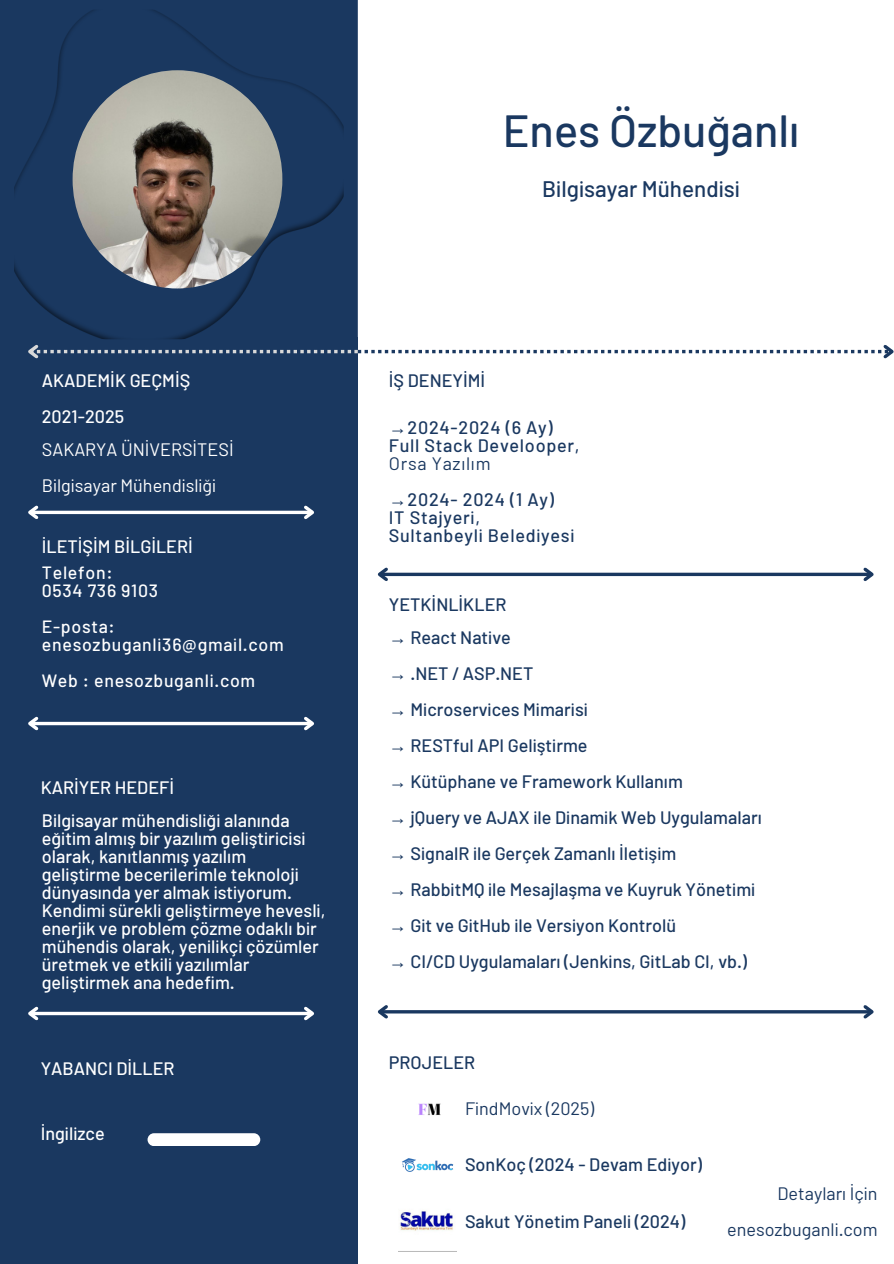
<style>
.page{position:relative;width:894px;height:1264px;background:#fff}
.page>*{position:absolute;margin:0;border:0;box-sizing:border-box;transform-origin:0 0}
.t1{font:500 45px "Barlow";color:#1a3860}
.t2{font:500 22.5px "Barlow";color:#1a3860}
.t3{font:500 18px/18px "Barlow";color:#fff}
.t4{font:500 18px "Barlow";color:#1a3860}
.t5{font:500 18px/18px "Barlow";letter-spacing:.04em;color:#1a3860}
.t6{font:18px "Barlow";color:#1a3860}
.t7{font:18px "Barlow";color:#fff}
.t8{font:18px "Barlow";letter-spacing:.04em;color:#1a3860}
.t9{font:500 17.7px/18px "Barlow";letter-spacing:.04em;color:#fff}
.s1{font-family:"Liberation Serif";font-weight:400}
</style>
<div class="page">
<div style="left:0;top:337px;width:357px;height:926px;background:#1a3860"></div>
<div style="left:0;top:0;width:358px;height:342px;background:#1a3860"></div>
<img style="left:73px;top:70px;width:209px;height:218px;border-radius:50%">
<svg style="left:41px;top:510px;width:260px;height:4px"></svg>
<svg style="left:28px;top:505px;width:13px;height:14px"></svg>
<svg style="left:301px;top:505px;width:13px;height:15px"></svg>
<svg style="left:41px;top:721px;width:260px;height:4px"></svg>
<svg style="left:28px;top:716px;width:13px;height:15px"></svg>
<svg style="left:301px;top:716px;width:13px;height:15px"></svg>
<svg style="left:41px;top:1011px;width:260px;height:4px"></svg>
<svg style="left:28px;top:1006px;width:13px;height:15px"></svg>
<svg style="left:301px;top:1006px;width:13px;height:15px"></svg>
<div style="left:147px;top:1133px;width:113px;height:13px;background:#fff;border-radius:6px"></div>
<svg style="left:28px;top:342px;width:865px;height:19px"></svg>
<svg style="left:391px;top:572px;width:469px;height:4px;background:#415a7b"></svg>
<svg style="left:377px;top:567px;width:14px;height:14px"></svg>
<svg style="left:860px;top:567px;width:14px;height:14px"></svg>
<hr style="left:379px;top:1010px;width:492px;height:3px;background:#1a3860">
<svg style="left:378px;top:1005px;width:13px;height:14px"></svg>
<svg style="left:860px;top:1005px;width:14px;height:14px"></svg>
<img style="left:400px;top:1103px;width:54px;height:128px">
<p class="t1" style="left:502px;top:102px;width:298px">Enes Özbuğanlı</p>
<p class="t2" style="left:542px;top:174px;width:196px">Bilgisayar Mühendisi</p>
<p class="t3" style="left:42px;top:371px;width:150px">AKADEMİK GEÇMİŞ</p>
<h5 class="t3" style="left:42px;top:407px;width:84px">2021-2025</h5>
<p class="t7" style="left:42px;top:438px;width:193px">SAKARYA ÜNİVERSİTESİ</p>
<h3 class="t7" style="left:42px;top:474px;width:173px">Bilgisayar Mühendisliği</h3>
<h4 class="t3" style="left:42px;top:537px;width:152px">İLETİŞİM BİLGİLERİ</h4>
<h5 class="t9" style="left:42px;top:563px;width:118px">Telefon:<br>0534 736 9103</h5>
<h5 class="t9" style="left:42px;top:617px;width:243px">E-posta: enesozbuganli36@gmail.com</h5>
<p class="t9" style="left:42px;top:671px;width:215px">Web : enesozbuganli.com</p>
<h5 class="t3" style="left:41px;top:778px;width:135px">KARİYER HEDEFİ</h5>
<h3 class="t3" style="left:42px;top:810px;width:285px">Bilgisayar mühendisliği alanında eğitim almış bir yazılım geliştiricisi olarak, kanıtlanmış yazılım geliştirme becerilerimle teknoloji dünyasında yer almak istiyorum.<br>Kendimi sürekli geliştirmeye hevesli, enerjik ve problem çözme odaklı bir mühendis olarak, yenilikçi çözümler üretmek ve etkili yazılımlar geliştirmek ana hedefim.</h3>
<p class="t3" style="left:41px;top:1059px;width:135px">YABANCI DİLLER</p>
<h3 class="t3" style="left:41px;top:1124px;width:65px">İngilizce</h3>
<h5 class="t4" style="left:389px;top:369px;width:98px">İŞ DENEYİMİ</h5>
<h5 class="t5" style="left:389px;top:418px;width:165px"><span class="s1">→</span>2024-2024 (6 Ay)</h5>
<h3 class="t5" style="left:389px;top:436px;width:192px">Full Stack Develooper,</h3>
<h5 class="t8" style="left:389px;top:452px;width:103px">Orsa Yazılım</h5>
<h5 class="t5" style="left:389px;top:490px;width:185px"><span class="s1">→</span>2024- 2024 (1 Ay)<br>IT Stajyeri,<br>Sultanbeyli Belediyesi</h5>
<p class="t4" style="left:389px;top:593px;width:119px">YETKİNLİKLER</p>
<h5 class="t4" style="left:389px;top:625px;width:123px"><span class="s1">→</span> React Native</h5>
<p class="t4" style="left:389px;top:661px;width:146px"><span class="s1">→</span> .NET / ASP.NET</p>
<h1 class="t4" style="left:389px;top:697px;width:198px"><span class="s1">→</span> Microservices Mimarisi</h1>
<h2 class="t4" style="left:389px;top:733px;width:200px"><span class="s1">→</span> RESTful API Geliştirme</h2>
<p class="t4" style="left:389px;top:769px;width:295px"><span class="s1">→</span> Kütüphane ve Framework Kullanım</p>
<h3 class="t4" style="left:389px;top:805px;width:374px"><span class="s1">→</span> jQuery ve AJAX ile Dinamik Web Uygulamaları</h3>
<p class="t4" style="left:389px;top:841px;width:289px"><span class="s1">→</span> SignalR ile Gerçek Zamanlı İletişim</p>
<p class="t4" style="left:389px;top:877px;width:365px"><span class="s1">→</span> RabbitMQ ile Mesajlaşma ve Kuyruk Yönetimi</p>
<p class="t4" style="left:389px;top:913px;width:289px"><span class="s1">→</span> Git ve GitHub ile Versiyon Kontrolü</p>
<h5 class="t4" style="left:389px;top:949px;width:359px"><span class="s1">→</span> CI/CD Uygulamaları (Jenkins, GitLab CI, vb.)</h5>
<p class="t4" style="left:389px;top:1051px;width:88px">PROJELER</p>
<h3 class="t6" style="left:465px;top:1096px;width:131px">FindMovix (2025)</h3>
<h5 class="t4" style="left:465px;top:1152px;width:238px">SonKoç (2024 - Devam Ediyor)</h5>
<h5 class="t4" style="left:465px;top:1210px;width:222px">Sakut Yönetim Paneli (2024)</h5>
<h5 class="t6" style="left:777px;top:1181px;width:101px">Detayları İçin</h5>
<h5 class="t6" style="left:726px;top:1217px;width:152px">enesozbuganli.com</h5>
</div>
